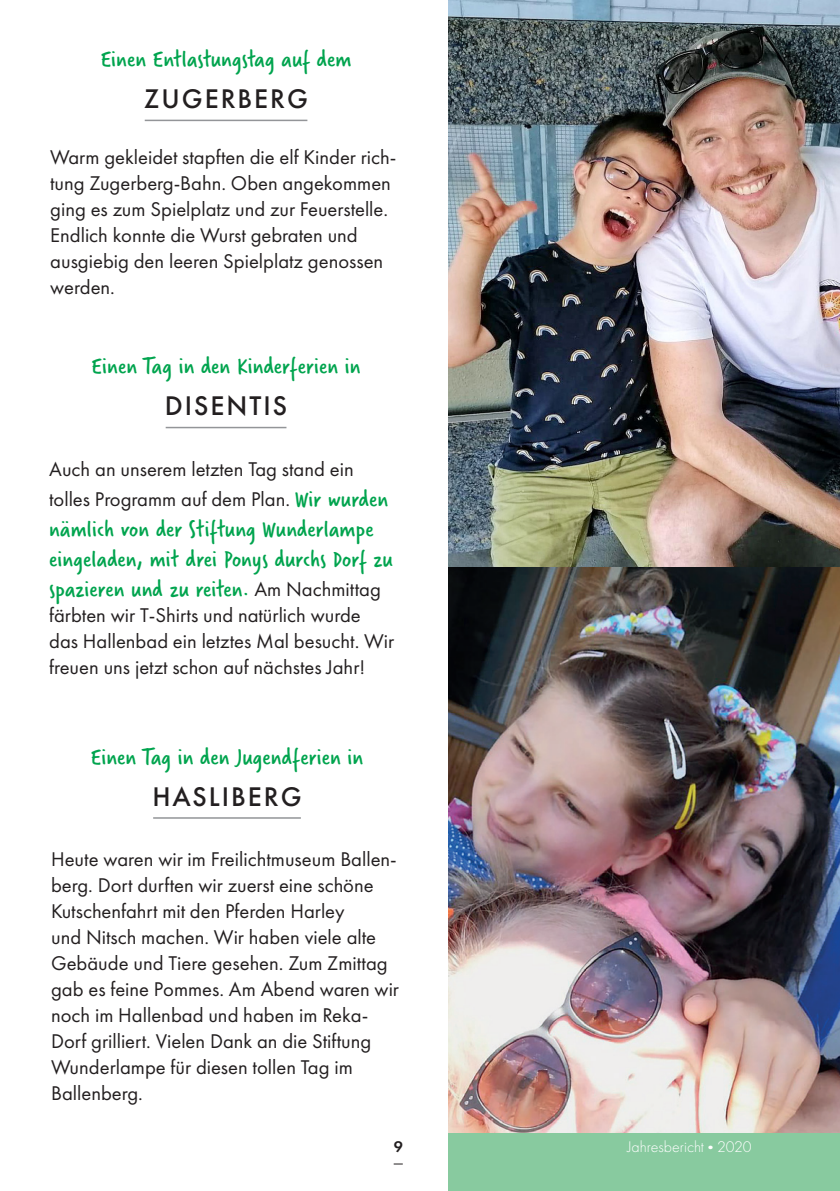
<style>
.page{position:relative;width:840px;height:1191px;background:#fff}
.page>*{position:absolute;margin:0;border:0;box-sizing:border-box;transform-origin:0 0}
.t1{font:500 28px "Futura PT";letter-spacing:.07em;color:#231f20}
.t2{font:25px/30px "Verveine";letter-spacing:.01em;color:#00a44e}
.t3{font:20.6px/26px "Futura PT";color:#231f20}
.t4{font:300 16px "Futura PT";color:#fff}
.t5{font:600 16px "Futura PT";color:#231f20}
.s1{font-family:"Verveine";font-size:25px;color:#00a44e}
.s2{font-family:"Futura PT";font-size:20.6px;color:#231f20}
</style>
<div class="page">
<div style="left:448px;top:1028px;width:391px;height:163px;background:#88ca9f"></div>
<img style="left:448px;top:566px;width:391px;height:566px">
<hr style="left:145px;top:120px;width:162px;height:1px;background:#939598">
<hr style="left:166px;top:427px;width:120px;height:1px;background:#939598">
<img style="left:448px;top:0;width:391px;height:566px">
<hr style="left:153px;top:817px;width:148px;height:1px;background:#939598">
<p class="t2" style="left:101px;top:44px;width:252px">Einen Entlastungstag auf dem</p>
<h1 class="t1" style="left:144px;top:82px;width:166px">ZUGERBERG</h1>
<p class="t3" style="left:50px;top:144px;width:347px">Warm gekleidet stapften die elf Kinder rich&shy;tung Zugerberg-Bahn. Oben angekommen ging es zum Spielplatz und zur Feuerstelle.<br>Endlich konnte die Wurst gebraten und ausgiebig den leeren Spielplatz genossen werden.</p>
<p class="t2" style="left:92px;top:351px;width:270px">Einen Tag in den Kinderferien in</p>
<h1 class="t1" style="left:165px;top:389px;width:124px">DISENTIS</h1>
<p class="t3" style="left:49px;top:454px;width:340px;line-height:30px">Auch an unserem letzten Tag stand ein tolles Programm auf dem Plan. <span class="s1">Wir wurden</span></p>
<p class="t2" style="left:49px;top:514px;width:345px">nämlich von der Stiftung Wunderlampe eingeladen, mit drei Ponys durchs Dorf zu spazieren und zu reiten. <span class="s2">Am Nachmittag</span></p>
<p class="t3" style="left:49px;top:602px;width:346px">färbten wir T-Shirts und natürlich wurde das Hallenbad ein letztes Mal besucht. Wir freuen uns jetzt schon auf nächstes Jahr!</p>
<p class="t2" style="left:91px;top:742px;width:274px">Einen Tag in den Jugendferien in</p>
<h1 class="t1" style="left:152px;top:779px;width:151px">HASLIBERG</h1>
<p class="t3" style="left:51px;top:846px;width:349px">Heute waren wir im Freilichtmuseum Ballen&shy;berg. Dort durften wir zuerst eine schöne Kutschenfahrt mit den Pferden Harley<br>und Nitsch machen. Wir haben viele alte Gebäude und Tiere gesehen. Zum Zmittag gab es feine Pommes. Am Abend waren wir noch im Hallenbad und haben im Reka-Dorf grilliert. Vielen Dank an die Stiftung Wunderlampe für diesen tollen Tag im Ballenberg.</p>
<p class="t5" style="left:393px;top:1136px;width:11px">9</p>
<p class="t4" style="left:627px;top:1137px;width:126px">Jahresbericht <sup>.</sup> 2020</p>
</div>
